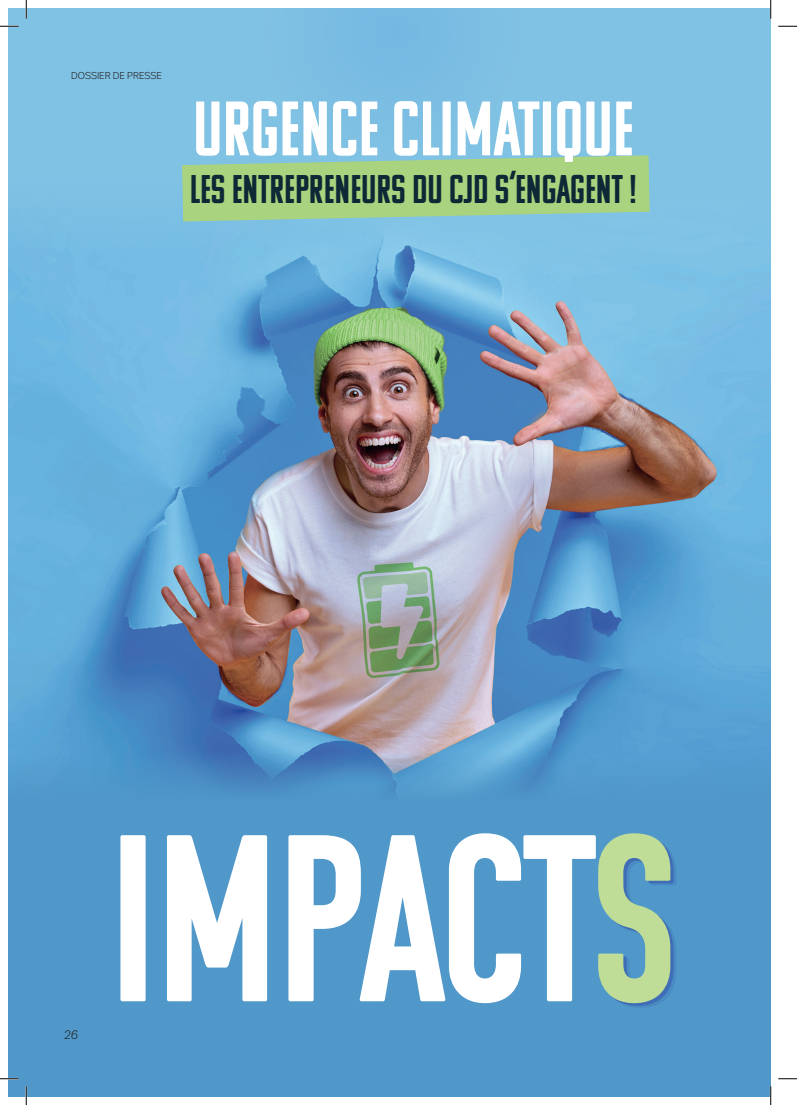
<style>
.page{position:relative;width:797px;height:1105px;background:#fff}
.page>*{position:absolute;margin:0;border:0;box-sizing:border-box;transform-origin:0 0}
.t1{font:76.88px "Komu A";color:#fff}
.t2{font:40px "Komu A";color:#0e2835}
.t3{font:italic 300 12.5px "Real Head Pro";color:#231f20}
.t4{font:300 10px "Real Head Pro";color:#231f20}
</style>
<div class="page">
<img style="left:9px;top:267px;width:761px;height:399px">
<svg style="left:9px;top:666px;width:761px;height:430px;background:#5797c6"></svg>
<div style="left:9px;top:9px;width:761px;height:258px;background:#80c2e4"></div>
<div style="left:120px;top:835px;width:26px;height:166px;background:#fff;border-radius:2px"></div>
<svg style="left:167px;top:835px;width:100px;height:166px"></svg>
<svg style="left:288px;top:833px;width:388px;height:175px"></svg>
<svg style="left:182px;top:155px;width:467px;height:66px;background:#a2d08d"></svg>
<svg style="left:0;top:25px;width:19px;height:2px"></svg>
<svg style="left:778px;top:25px;width:19px;height:2px"></svg>
<svg style="left:0;top:1078px;width:19px;height:1px"></svg>
<svg style="left:778px;top:1078px;width:19px;height:1px"></svg>
<svg style="left:25px;top:0;width:2px;height:19px"></svg>
<svg style="left:25px;top:1086px;width:2px;height:19px"></svg>
<svg style="left:770px;top:0;width:1px;height:19px"></svg>
<svg style="left:770px;top:1086px;width:1px;height:19px"></svg>
<p class="t4" style="left:71px;top:69px;width:92px">DOSSIER DE PRESSE</p>
<h1 class="t1" style="left:193px;top:89px;width:442px">URGENCE CLIMATIQUE</h1>
<p class="t2" style="left:190px;top:169px;width:448px">LES ENTREPRENEURS DU CJD S’ENGAGENT !</p>
<p class="t3" style="left:64px;top:1025px;width:16px">26</p>
</div>
